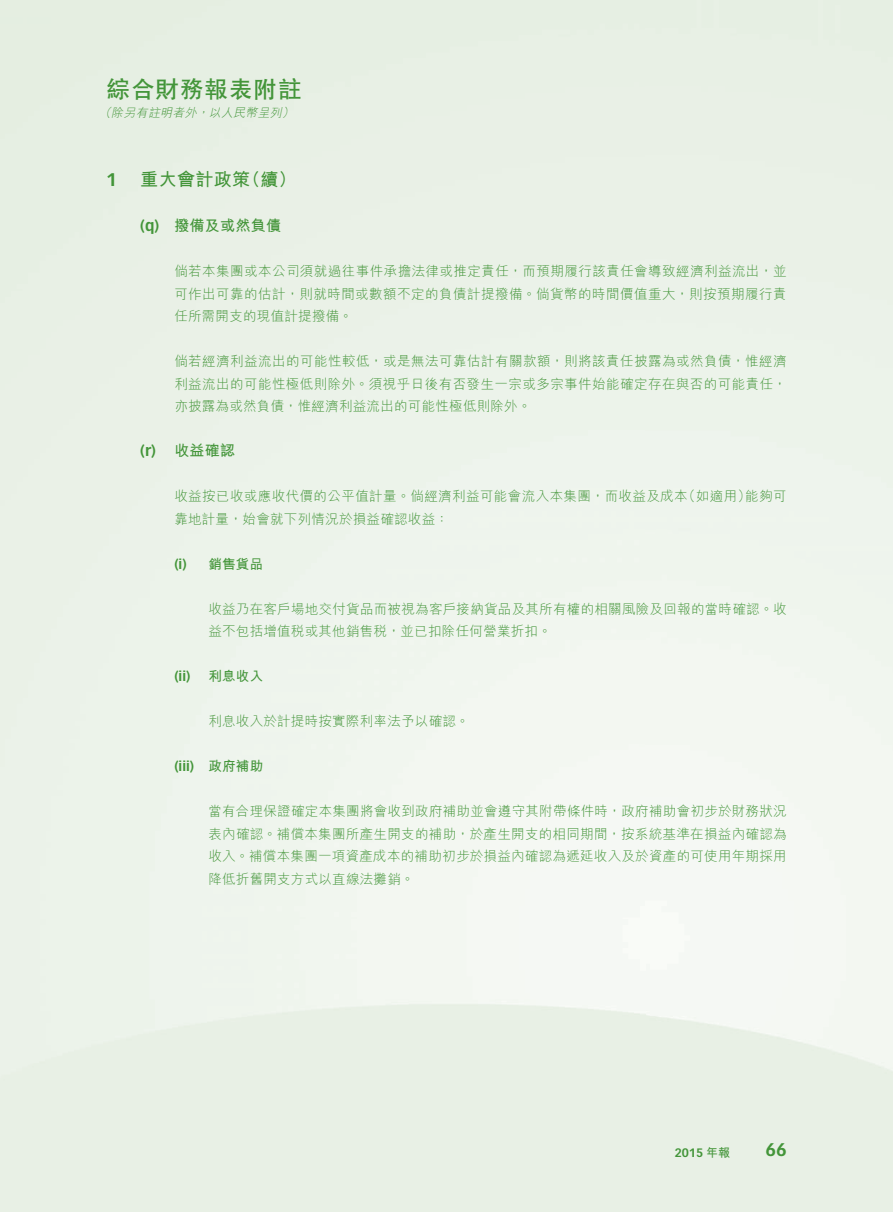
<style>
.page{position:relative;width:893px;height:1212px;background:#fff}
.page>*{position:absolute;margin:0;border:0;box-sizing:border-box;transform-origin:0 0}
.t1{font:24px "C Hei 2 HK Bold B5 pc H";letter-spacing:.02em;color:#439539}
.t2{font:18px "M Hei HK Bold B5 pc H";letter-spacing:.02em;color:#439539}
.t3{font:700 18px "Vectora LT Std";color:#439539}
.t4{font:15px "M Hei HK Bold B5 pc H";letter-spacing:.02em;color:#439539}
.t5{font:13.5px/22.5px "M Hei HK Light B5 pc H";letter-spacing:.02em;color:#439539;text-align:justify}
.t6{font:700 13.5px "Vectora LT Std";color:#439539}
.t7{font:13.5px "M Hei HK Bold B5 pc H";letter-spacing:.02em;color:#439539}
.t8{font:italic 12px "M Hei HK Light B5 pc H";color:#439539}
.t9{font:700 12px "Vectora LT Std";color:#439539}
.s1{font-family:"Vectora LT Std";font-weight:700}
.s2{font-family:"M Hei HK Bold B5 pc H";font-weight:400}
</style>
<div class="page">
<h1 class="t1" style="left:106px;top:80px;width:197px">綜合財務報表附註</h1>
<p class="t8" style="left:99px;top:108px;width:198px">（除另有註明者外，以人民幣呈列）</p>
<h2 class="t3" style="left:106px;top:171px;width:12px">1</h2>
<h2 class="t2" style="left:140px;top:173px;width:158px">重大會計政策（續）</h2>
<p class="t4" style="left:140px;top:220px;width:142px"><span class="s1">(q)</span> 撥備及或然負債</p>
<p class="t5" style="left:174px;top:262px;width:614px">倘若本集團或本公司須就過往事件承擔法律或推定責任，而預期履行該責任會導致經濟利益流出，並可作出可靠的估計，則就時間或數額不定的負債計提撥備。倘貨幣的時間價值重大，則按預期履行責任所需開支的現值計提撥備。</p>
<p class="t5" style="left:174px;top:352px;width:614px">倘若經濟利益流出的可能性較低，或是無法可靠估計有關款額，則將該責任披露為或然負債，惟經濟利益流出的可能性極低則除外。須視乎日後有否發生一宗或多宗事件始能確定存在與否的可能責任，亦披露為或然負債，惟經濟利益流出的可能性極低則除外。</p>
<p class="t4" style="left:140px;top:445px;width:96px"><span class="s1">(r)</span> 收益確認</p>
<p class="t5" style="left:174px;top:487px;width:614px">收益按已收或應收代價的公平值計量。倘經濟利益可能會流入本集團，而收益及成本（如適用）能夠可靠地計量，始會就下列情況於損益確認收益：</p>
<p class="t7" style="left:174px;top:559px;width:90px"><span class="s1">(i)</span> 銷售貨品</p>
<p class="t5" style="left:208px;top:599px;width:580px">收益乃在客戶場地交付貨品而被視為客戶接納貨品及其所有權的相關風險及回報的當時確認。收益不包括增值稅或其他銷售稅，並已扣除任何營業折扣。</p>
<p class="t6" style="left:174px;top:670px;width:18px">(ii)</p>
<p class="t7" style="left:208px;top:671px;width:56px">利息收入</p>
<p class="t5" style="left:208px;top:712px;width:263px">利息收入於計提時按實際利率法予以確認。</p>
<p class="t6" style="left:174px;top:760px;width:90px">(iii) <span class="s2">政府補助</span></p>
<p class="t5" style="left:208px;top:802px;width:580px">當有合理保證確定本集團將會收到政府補助並會遵守其附帶條件時，政府補助會初步於財務狀況表內確認。補償本集團所產生開支的補助，於產生開支的相同期間，按系統基準在損益內確認為收入。補償本集團一項資產成本的補助初步於損益內確認為遞延收入及於資產的可使用年期採用降低折舊開支方式以直線法攤銷。</p>
<p class="t9" style="left:675px;top:1147px;width:57px">2015 <span class="s2">年報</span></p>
<h2 class="t3" style="left:765px;top:1141px;width:23px">66</h2>
</div>
